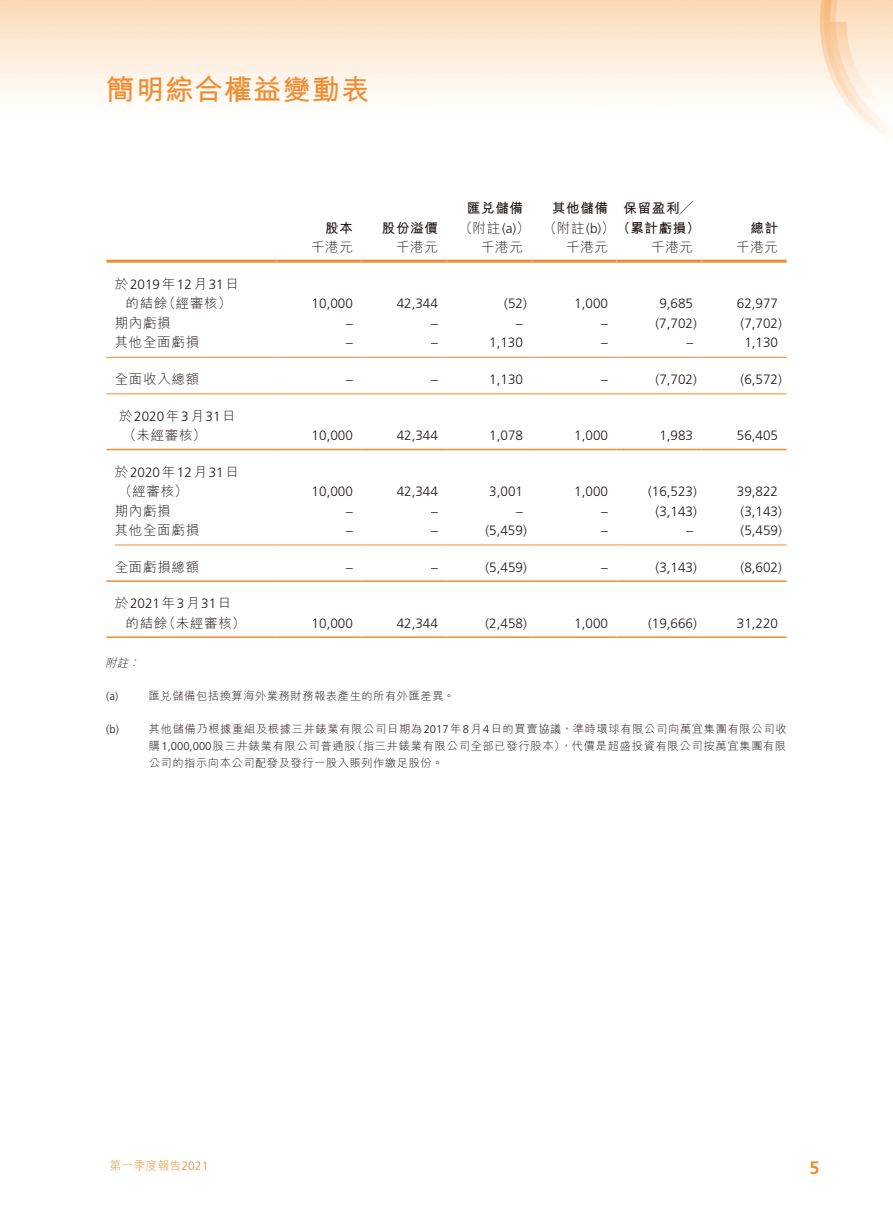
<style>
.page{position:relative;width:893px;height:1212px;background:#fff}
.page>*{position:absolute;margin:0;border:0;box-sizing:border-box;transform-origin:0 0}
.t1{font:700 28.5px "M Hei HK";letter-spacing:.03em;color:#f18c31}
.t2{font:700 18px "Frutiger LT Std";color:#f18c31}
.t3{font:300 13.5px "Frutiger LT Std";color:#231916}
.t4{font:300 13.5px "M Hei HK";letter-spacing:.05em;color:#231916}
.t5{font:700 13.5px/19.5px "M Hei HK";letter-spacing:.05em;color:#231916}
.t6{font:300 12px "M Hei HK";color:#f18c31}
.t7{font:300 11.25px/16.5px "M Hei HK";letter-spacing:.05em;color:#231916;text-align:justify}
.t8{font:300 11.25px "Frutiger LT Std";color:#231916}
.t9{font:italic 300 11.25px "M Hei HK";color:#231916}
.s1{font-weight:300}
.s2{font-family:"Frutiger LT Std";font-weight:300}
.s3{font-family:"M Hei HK"}
.s4{font-family:"Frutiger LT Std"}
</style>
<div class="page">
<img style="left:0;top:0;width:893px;height:546px">
<hr style="left:106px;top:260px;width:170px;height:3px;background:#f18c31">
<hr style="left:276px;top:260px;width:85px;height:3px;background:#f18c31">
<hr style="left:361px;top:260px;width:85px;height:3px;background:#f18c31">
<hr style="left:446px;top:260px;width:85px;height:3px;background:#f18c31">
<hr style="left:531px;top:260px;width:86px;height:3px;background:#f18c31">
<hr style="left:617px;top:260px;width:85px;height:3px;background:#f18c31">
<hr style="left:702px;top:260px;width:85px;height:3px;background:#f18c31">
<hr style="left:106px;top:357px;width:170px;height:1px;background:#f18c31">
<hr style="left:276px;top:357px;width:85px;height:1px;background:#f18c31">
<hr style="left:361px;top:357px;width:85px;height:1px;background:#f18c31">
<hr style="left:446px;top:357px;width:85px;height:1px;background:#f18c31">
<hr style="left:531px;top:357px;width:86px;height:1px;background:#f18c31">
<hr style="left:617px;top:357px;width:85px;height:1px;background:#f18c31">
<hr style="left:702px;top:357px;width:85px;height:1px;background:#f18c31">
<hr style="left:106px;top:393px;width:170px;height:1px;background:#f18c31">
<hr style="left:276px;top:393px;width:85px;height:1px;background:#f18c31">
<hr style="left:361px;top:393px;width:85px;height:1px;background:#f18c31">
<hr style="left:446px;top:393px;width:85px;height:1px;background:#f18c31">
<hr style="left:531px;top:393px;width:86px;height:1px;background:#f18c31">
<hr style="left:617px;top:393px;width:85px;height:1px;background:#f18c31">
<hr style="left:702px;top:393px;width:85px;height:1px;background:#f18c31">
<hr style="left:106px;top:449px;width:170px;height:1px;background:#f18c31">
<hr style="left:276px;top:449px;width:85px;height:1px;background:#f18c31">
<hr style="left:361px;top:449px;width:85px;height:1px;background:#f18c31">
<hr style="left:446px;top:449px;width:85px;height:1px;background:#f18c31">
<hr style="left:531px;top:449px;width:86px;height:1px;background:#f18c31">
<hr style="left:617px;top:449px;width:85px;height:1px;background:#f18c31">
<hr style="left:702px;top:449px;width:85px;height:1px;background:#f18c31">
<hr style="left:115px;top:545px;width:161px;height:1px;background:#f18c31">
<hr style="left:276px;top:545px;width:85px;height:1px;background:#f18c31">
<hr style="left:361px;top:545px;width:85px;height:1px;background:#f18c31">
<hr style="left:446px;top:545px;width:85px;height:1px;background:#f18c31">
<hr style="left:531px;top:545px;width:86px;height:1px;background:#f18c31">
<hr style="left:617px;top:545px;width:85px;height:1px;background:#f18c31">
<hr style="left:702px;top:545px;width:85px;height:1px;background:#f18c31">
<hr style="left:106px;top:580px;width:170px;height:2px;background:#f18c31">
<hr style="left:276px;top:580px;width:85px;height:2px;background:#f18c31">
<hr style="left:361px;top:580px;width:85px;height:2px;background:#f18c31">
<hr style="left:446px;top:580px;width:85px;height:2px;background:#f18c31">
<hr style="left:531px;top:580px;width:86px;height:2px;background:#f18c31">
<hr style="left:617px;top:580px;width:85px;height:2px;background:#f18c31">
<hr style="left:702px;top:580px;width:85px;height:2px;background:#f18c31">
<hr style="left:106px;top:636px;width:170px;height:2px;background:#f18c31">
<hr style="left:276px;top:636px;width:85px;height:2px;background:#f18c31">
<hr style="left:361px;top:636px;width:85px;height:2px;background:#f18c31">
<hr style="left:446px;top:636px;width:85px;height:2px;background:#f18c31">
<hr style="left:531px;top:636px;width:86px;height:2px;background:#f18c31">
<hr style="left:617px;top:636px;width:85px;height:2px;background:#f18c31">
<hr style="left:702px;top:636px;width:85px;height:2px;background:#f18c31">
<h1 class="t1" style="left:106px;top:69px;width:265px">簡明綜合權益變動表</h1>
<p class="t5" style="left:325px;top:217px;width:29px">股本</p>
<p class="t5" style="left:382px;top:217px;width:58px">股份溢價</p>
<p class="t5" style="left:459px;top:198px;width:242px;text-indent:93px">其他儲備 保留盈利╱<span class="s1">（附註</span><span class="s2">(a)</span><span class="s1">） （附註</span><span class="s2">(b)</span><span class="s1">）</span>（累計虧損）</p>
<p class="t5" style="left:467px;top:198px;width:58px">匯兌儲備</p>
<p class="t5" style="left:750px;top:217px;width:29px">總計</p>
<p class="t4" style="left:311px;top:241px;width:43px">千港元</p>
<p class="t4" style="left:396px;top:241px;width:43px">千港元</p>
<p class="t4" style="left:481px;top:241px;width:43px">千港元</p>
<p class="t4" style="left:566px;top:241px;width:43px">千港元</p>
<p class="t4" style="left:651px;top:241px;width:43px">千港元</p>
<p class="t4" style="left:736px;top:241px;width:43px">千港元</p>
<p class="t3" style="left:115px;top:277px;width:126px"><span class="s3">於</span>2019<span class="s3">年</span>12<span class="s3">月</span>31<span class="s3">日</span></p>
<p class="t4" style="left:126px;top:297px;width:107px">的結餘（經審核）</p>
<p class="t3" style="left:312px;top:296px;width:43px">10,000</p>
<p class="t3" style="left:397px;top:296px;width:43px">42,344</p>
<p class="t3" style="left:504px;top:296px;width:24px">(52)</p>
<p class="t3" style="left:574px;top:296px;width:35px">1,000</p>
<p class="t3" style="left:659px;top:296px;width:35px">9,685</p>
<p class="t3" style="left:737px;top:296px;width:43px">62,977</p>
<p class="t4" style="left:115px;top:316px;width:58px">期內虧損</p>
<p class="t3" style="left:346px;top:316px;width:8px">–</p>
<p class="t3" style="left:431px;top:316px;width:8px">–</p>
<p class="t3" style="left:516px;top:316px;width:8px">–</p>
<p class="t3" style="left:601px;top:316px;width:8px">–</p>
<p class="t3" style="left:656px;top:316px;width:43px">(7,702)</p>
<p class="t3" style="left:741px;top:316px;width:43px">(7,702)</p>
<p class="t4" style="left:115px;top:336px;width:86px">其他全面虧損</p>
<p class="t3" style="left:346px;top:335px;width:8px">–</p>
<p class="t3" style="left:431px;top:335px;width:8px">–</p>
<p class="t3" style="left:489px;top:335px;width:35px">1,130</p>
<p class="t3" style="left:601px;top:335px;width:8px">–</p>
<p class="t3" style="left:686px;top:335px;width:8px">–</p>
<p class="t3" style="left:744px;top:335px;width:35px">1,130</p>
<p class="t4" style="left:115px;top:372px;width:86px">全面收入總額</p>
<p class="t3" style="left:346px;top:372px;width:8px">–</p>
<p class="t3" style="left:431px;top:372px;width:8px">–</p>
<p class="t3" style="left:489px;top:372px;width:35px">1,130</p>
<p class="t3" style="left:601px;top:372px;width:8px">–</p>
<p class="t3" style="left:656px;top:372px;width:43px">(7,702)</p>
<p class="t3" style="left:741px;top:372px;width:43px">(6,572)</p>
<p class="t3" style="left:119px;top:408px;width:118px"><span class="s3">於</span>2020<span class="s3">年</span>3<span class="s3">月</span>31<span class="s3">日</span></p>
<p class="t4" style="left:123px;top:428px;width:85px">（未經審核）</p>
<p class="t3" style="left:312px;top:428px;width:43px">10,000</p>
<p class="t3" style="left:397px;top:428px;width:43px">42,344</p>
<p class="t3" style="left:489px;top:428px;width:35px">1,078</p>
<p class="t3" style="left:574px;top:428px;width:35px">1,000</p>
<p class="t3" style="left:659px;top:428px;width:35px">1,983</p>
<p class="t3" style="left:737px;top:428px;width:43px">56,405</p>
<p class="t3" style="left:115px;top:464px;width:126px"><span class="s3">於</span>2020<span class="s3">年</span>12<span class="s3">月</span>31<span class="s3">日</span></p>
<p class="t4" style="left:119px;top:484px;width:70px">（經審核）</p>
<p class="t3" style="left:312px;top:484px;width:43px">10,000</p>
<p class="t3" style="left:397px;top:484px;width:43px">42,344</p>
<p class="t3" style="left:489px;top:484px;width:35px">3,001</p>
<p class="t3" style="left:574px;top:484px;width:35px">1,000</p>
<p class="t3" style="left:648px;top:484px;width:50px">(16,523)</p>
<p class="t3" style="left:737px;top:484px;width:43px">39,822</p>
<p class="t4" style="left:115px;top:504px;width:58px">期內虧損</p>
<p class="t3" style="left:346px;top:503px;width:8px">–</p>
<p class="t3" style="left:431px;top:503px;width:8px">–</p>
<p class="t3" style="left:516px;top:503px;width:8px">–</p>
<p class="t3" style="left:601px;top:503px;width:8px">–</p>
<p class="t3" style="left:656px;top:503px;width:43px">(3,143)</p>
<p class="t3" style="left:741px;top:503px;width:43px">(3,143)</p>
<p class="t4" style="left:115px;top:523px;width:86px">其他全面虧損</p>
<p class="t3" style="left:346px;top:523px;width:8px">–</p>
<p class="t3" style="left:431px;top:523px;width:8px">–</p>
<p class="t3" style="left:485px;top:523px;width:43px">(5,459)</p>
<p class="t3" style="left:601px;top:523px;width:8px">–</p>
<p class="t3" style="left:686px;top:523px;width:8px">–</p>
<p class="t3" style="left:741px;top:523px;width:43px">(5,459)</p>
<p class="t4" style="left:115px;top:560px;width:86px">全面虧損總額</p>
<p class="t3" style="left:346px;top:559px;width:8px">–</p>
<p class="t3" style="left:431px;top:559px;width:8px">–</p>
<p class="t3" style="left:485px;top:559px;width:43px">(5,459)</p>
<p class="t3" style="left:601px;top:559px;width:8px">–</p>
<p class="t3" style="left:656px;top:559px;width:43px">(3,143)</p>
<p class="t3" style="left:741px;top:559px;width:43px">(8,602)</p>
<p class="t3" style="left:115px;top:596px;width:118px"><span class="s3">於</span>2021<span class="s3">年</span>3<span class="s3">月</span>31<span class="s3">日</span></p>
<p class="t4" style="left:126px;top:616px;width:121px">的結餘（未經審核）</p>
<p class="t3" style="left:312px;top:615px;width:43px">10,000</p>
<p class="t3" style="left:397px;top:615px;width:43px">42,344</p>
<p class="t3" style="left:485px;top:615px;width:43px">(2,458)</p>
<p class="t3" style="left:574px;top:615px;width:35px">1,000</p>
<p class="t3" style="left:648px;top:615px;width:50px">(19,666)</p>
<p class="t3" style="left:737px;top:615px;width:43px">31,220</p>
<p class="t9" style="left:105px;top:658px;width:39px">附註︰</p>
<p class="t8" style="left:106px;top:690px;width:13px">(a)</p>
<p class="t7" style="left:149px;top:688px;width:307px">匯兌儲備包括換算海外業務財務報表產生的所有外匯差異。</p>
<p class="t8" style="left:106px;top:723px;width:14px">(b)</p>
<p class="t7" style="left:149px;top:721px;width:639px">其他儲備乃根據重組及根據三井錶業有限公司日期為<span class="s4">2017</span>年<span class="s4">8</span>月<span class="s4">4</span>日的買賣協議，準時環球有限公司向萬宜集團有限公司收購<span class="s4">1,000,000</span>股三井錶業有限公司普通股（指三井錶業有限公司全部已發行股本），代價是超盛投資有限公司按萬宜集團有限公司的指示向本公司配發及發行一股入賬列作繳足股份。</p>
<p class="t6" style="left:110px;top:1159px;width:100px">第一季度報告<span class="s4">2021</span></p>
<h2 class="t2" style="left:810px;top:1157px;width:12px">5</h2>
</div>
